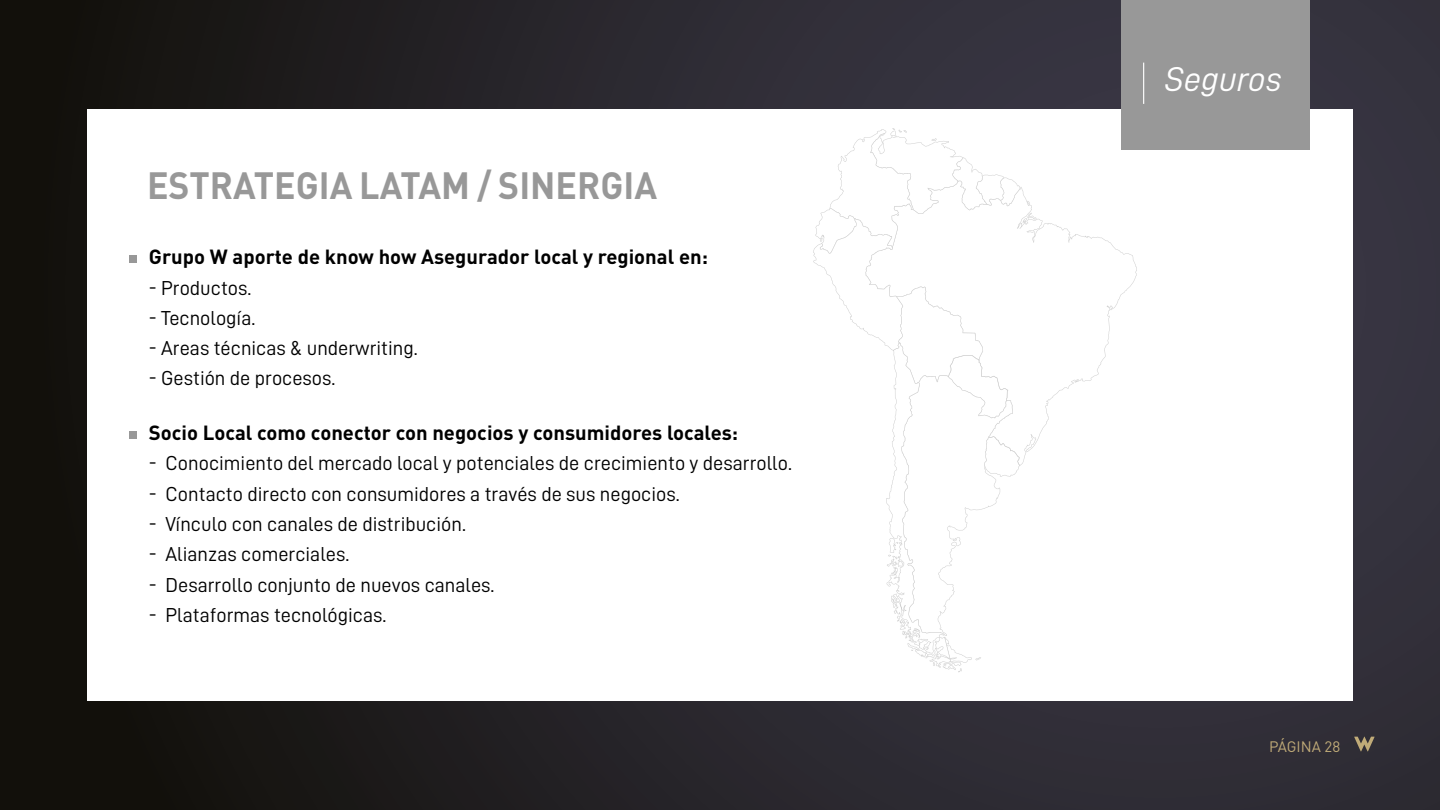
<style>
.page{position:relative;width:1440px;height:810px;background:#fff}
.page>*{position:absolute;margin:0;border:0;box-sizing:border-box;transform-origin:0 0}
.t1{font:75px "DIN";color:#989898}
.t2{font:700 37.5px "DIN";color:#989898;scale:.95 1}
.t3{font:34.42px "D DIN Italic";color:#fff}
.t4{font:20.25px "D DIN";color:#000}
.t5{font:700 20.25px "DIN";color:#000}
.t6{font:15px "DIN";color:#c0ab78}
</style>
<div class="page">
<div style="left:0;top:0;width:1440px;height:810px;background:linear-gradient(to right,#15130f,#3a3745)"></div>
<svg style="left:1354px;top:737px;width:21px;height:14px"></svg>
<div style="left:88px;top:109px;width:1265px;height:592px;background:#fff"></div>
<div style="left:1121px;top:0;width:189px;height:150px;background:#989898"></div>
<hr style="left:1143px;top:63px;width:1px;height:41px;background:#fff">
<svg style="left:1020px;top:187px;width:117px;height:279px"></svg>
<svg style="left:813px;top:128px;width:207px;height:544px"></svg>
<h2 class="t2" style="left:147px;top:161px;width:538px">ESTRATEGIA LATAM / SINERGIA</h2>
<h1 class="t1" style="left:123px;top:188px;width:22px">.</h1>
<h1 class="t1" style="left:123px;top:365px;width:22px">.</h1>
<p class="t5" style="left:149px;top:244px;width:561px">Grupo W aporte de know how Asegurador local y regional en:</p>
<p class="t4" style="left:149px;top:277px;width:104px">- Productos.</p>
<p class="t4" style="left:149px;top:307px;width:108px">- Tecnología.</p>
<p class="t4" style="left:149px;top:337px;width:270px">- Areas técnicas &amp; underwriting.</p>
<p class="t4" style="left:149px;top:367px;width:188px">- Gestión de procesos.</p>
<p class="t5" style="left:149px;top:419px;width:591px">Socio Local como conector con negocios y consumidores locales:</p>
<p class="t4" style="left:149px;top:452px;width:645px">- Conocimiento del mercado local y potenciales de crecimiento y desarrollo.</p>
<p class="t4" style="left:149px;top:483px;width:532px">- Contacto directo con consumidores a través de sus negocios.</p>
<p class="t4" style="left:149px;top:513px;width:319px">- Vínculo con canales de distribución.</p>
<p class="t4" style="left:149px;top:543px;width:202px">- Alianzas comerciales.</p>
<p class="t4" style="left:149px;top:573px;width:347px">- Desarrollo conjunto de nuevos canales.</p>
<p class="t4" style="left:149px;top:604px;width:239px">- Plataformas tecnológicas.</p>
<h3 class="t3" style="left:1165px;top:61px;width:118px">Seguros</h3>
<p class="t6" style="left:1269px;top:737px;width:73px">PÁGINA 28</p>
</div>
